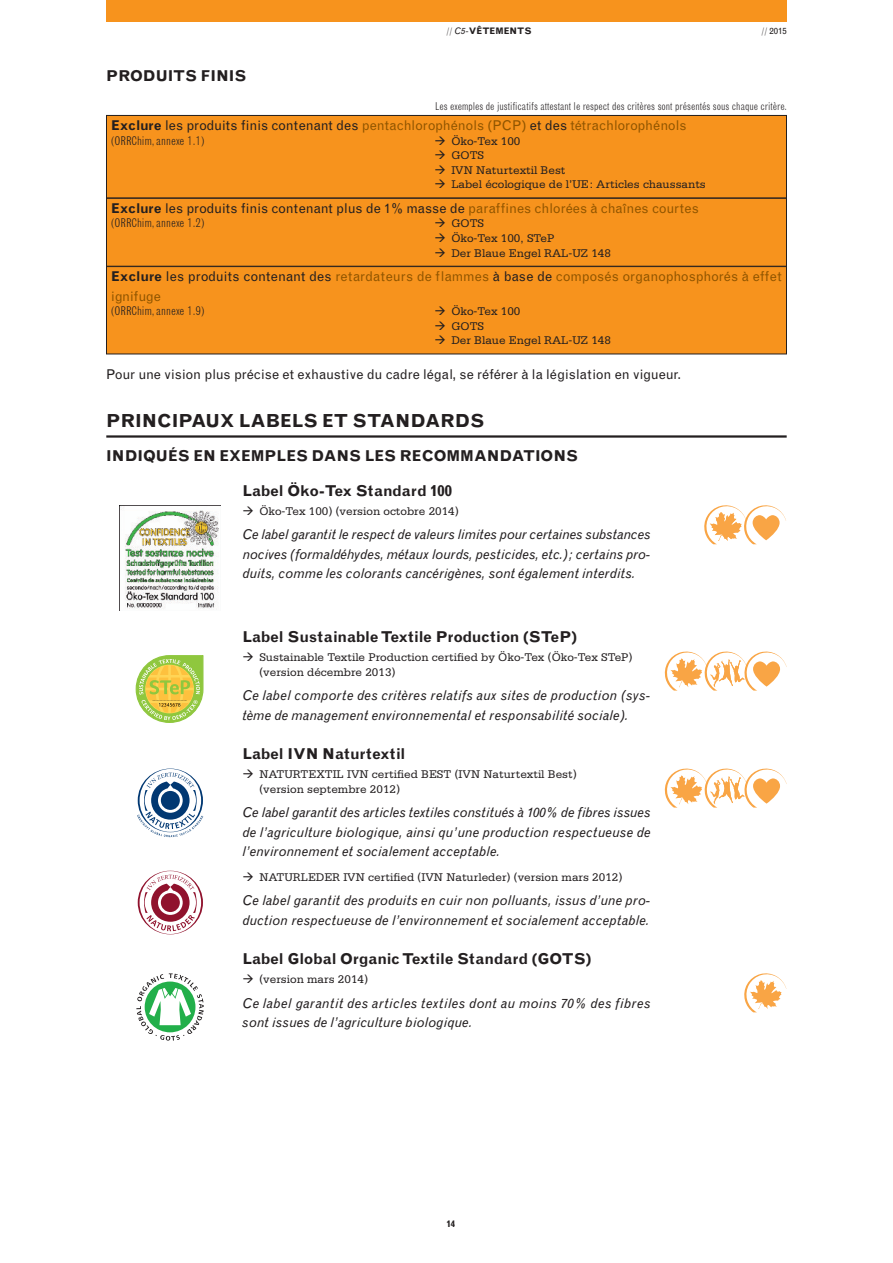
<style>
.page{position:relative;width:893px;height:1263px;background:#fff}
.page>*{position:absolute;margin:0;border:0;box-sizing:border-box;transform-origin:0 0}
.t1{font:700 18px "Grotesque";color:#231f20}
.t2{font:700 15px "Grotesque";color:#231f20}
.t3{font:italic 13.5px/19.5px "Grotesque";letter-spacing:.015em;color:#231f20}
.t4{font:13.5px/19.5px "Grotesque";color:#905500}
.t5{font:13.5px "Grotesque";color:#231f20}
.t6{font:11.7px/14.5px "Serifa";color:#231f20}
.t7{font:300 condensed 11.7px "Grotesque";color:#231f20}
.t8{font:300 condensed 10.5px "Grotesque";color:#231f20}
.t9{font:700 9px "Grotesque";color:#231f20}
.t10{font:9px "Grotesque";color:#231f20}
.s1{font-weight:300}
.s2{font-weight:400;font-style:italic}
.s3{font-weight:700;color:#231f20}
.s4{color:#231f20}
.s5{font-weight:700}
.s6{color:#905500}
</style>
<div class="page">
<hr style="left:106px;top:435px;width:681px;height:3px;background:#231f20">
<div style="left:106px;top:115px;width:680px;height:83px;background:#f7931d"></div>
<div style="left:106px;top:115px;width:681px;height:83px;border:1px solid #231f20"></div>
<div style="left:106px;top:198px;width:680px;height:68px;background:#f7931d"></div>
<div style="left:106px;top:198px;width:681px;height:68px;border:1px solid #231f20"></div>
<div style="left:106px;top:267px;width:680px;height:87px;background:#f7931d"></div>
<div style="left:106px;top:266px;width:681px;height:88px;border:1px solid #231f20"></div>
<img style="left:120px;top:505px;width:100px;height:104px">
<svg style="left:704px;top:505px;width:82px;height:39px"></svg>
<svg style="left:136px;top:655px;width:67px;height:68px;background:#ccd26a"></svg>
<svg style="left:665px;top:651px;width:121px;height:39px"></svg>
<svg style="left:138px;top:871px;width:65px;height:63px"></svg>
<svg style="left:137px;top:769px;width:66px;height:68px"></svg>
<svg style="left:665px;top:769px;width:121px;height:38px"></svg>
<svg style="left:136px;top:973px;width:68px;height:67px"></svg>
<svg style="left:744px;top:973px;width:42px;height:39px"></svg>
<div style="left:106px;top:0;width:681px;height:21px;background:#f7931d"></div>
<p class="t2" style="left:106px;top:70px;width:142px">PRODUITS FINIS</p>
<p class="t9" style="left:446px;top:28px;width:87px"><span class="s1">//</span> <span class="s2">C5-</span>VÊTEMENTS</p>
<p class="t10" style="left:761px;top:28px;width:27px"><span class="s1">//</span> 2015</p>
<p class="t8" style="left:435px;top:103px;width:353px">Les exemples de justificatifs attestant le respect des critères sont présentés sous chaque critère.</p>
<p class="t4" style="left:111px;top:117px;width:577px"><span class="s3">Exclure</span> <span class="s4">les produits finis contenant des</span> pentachlorophénols (PCP) <span class="s4">et des</span> tétrachlorophénols</p>
<p class="t7" style="left:111px;top:136px;width:95px">(ORRChim, annexe 1.1)</p>
<p class="t6" style="left:451px;top:134px;width:256px">Öko-Tex 100<br>GOTS<br>IVN Naturtextil Best<br>Label écologique de l’UE: Articles chaussants</p>
<p class="t5" style="left:111px;top:203px;width:589px"><span class="s5">Exclure</span> les produits finis contenant plus de 1% masse de <span class="s6">paraffines chlorées à chaînes courtes</span></p>
<p class="t7" style="left:111px;top:219px;width:95px">(ORRChim, annexe 1.2)</p>
<p class="t6" style="left:451px;top:217px;width:161px">GOTS<br>Öko-Tex 100, STeP<br>Der Blaue Engel RAL-UZ 148</p>
<p class="t4" style="left:111px;top:268px;width:672px"><span class="s3">Exclure</span> <span class="s4">les produits contenant des</span> retardateurs de flammes <span class="s4">à base de</span> composés organophosphorés à effet ignifuge</p>
<p class="t7" style="left:111px;top:306px;width:95px">(ORRChim, annexe 1.9)</p>
<p class="t6" style="left:451px;top:305px;width:161px">Öko-Tex 100<br>GOTS<br>Der Blaue Engel RAL-UZ 148</p>
<p class="t5" style="left:106px;top:369px;width:576px">Pour une vision plus précise et exhaustive du cadre légal, se référer à la législation en vigueur.</p>
<h1 class="t1" style="left:106px;top:414px;width:380px">PRINCIPAUX LABELS ET STANDARDS</h1>
<p class="t2" style="left:106px;top:451px;width:473px">INDIQUÉS EN EXEMPLES DANS LES RECOMMANDATIONS</p>
<p class="t2" style="left:242px;top:485px;width:211px">Label Öko-Tex Standard 100</p>
<p class="t6" style="left:259px;top:505px;width:201px">Öko-Tex 100) (version octobre 2014)</p>
<p class="t3" style="left:242px;top:526px;width:410px;text-align:justify">Ce label garantit le respect de valeurs limites pour certaines substances nocives (formaldéhydes, métaux lourds, pesticides, etc.); certains pro&shy;duits, comme les colorants cancérigènes, sont également interdits.</p>
<p class="t2" style="left:242px;top:631px;width:336px">Label Sustainable Textile Production (STeP)</p>
<p class="t6" style="left:259px;top:651px;width:375px">Sustainable Textile Production certified by Öko-Tex (Öko-Tex STeP) (version décembre 2013)</p>
<p class="t3" style="left:242px;top:687px;width:410px">Ce label comporte des critères relatifs aux sites de production (sys&shy;tème de management environnemental et responsabilité sociale).</p>
<p class="t2" style="left:242px;top:748px;width:165px">Label IVN Naturtextil</p>
<p class="t6" style="left:259px;top:768px;width:319px">NATURTEXTIL IVN certified BEST (IVN Naturtextil Best) (version septembre 2012)</p>
<p class="t3" style="left:242px;top:804px;width:410px;text-align:justify">Ce label garantit des articles textiles constitués à 100% de fibres issues de l’agriculture biologique, ainsi qu’une production respectueuse de l’environnement et socialement acceptable.</p>
<p class="t6" style="left:259px;top:870px;width:364px">NATURLEDER IVN certified (IVN Naturleder) (version mars 2012)</p>
<p class="t3" style="left:242px;top:892px;width:410px">Ce label garantit des produits en cuir non polluants, issus d’une pro&shy;duction respectueuse de l’environnement et socialement acceptable.</p>
<p class="t2" style="left:242px;top:953px;width:351px">Label Global Organic Textile Standard (GOTS)</p>
<p class="t6" style="left:259px;top:973px;width:110px">(version mars 2014)</p>
<p class="t3" style="left:242px;top:994px;width:410px">Ce label garantit des articles textiles dont au moins 70% des fibres sont issues de l’agriculture biologique.</p>
<p class="t9" style="left:446px;top:1220px;width:10px">14</p>
</div>
